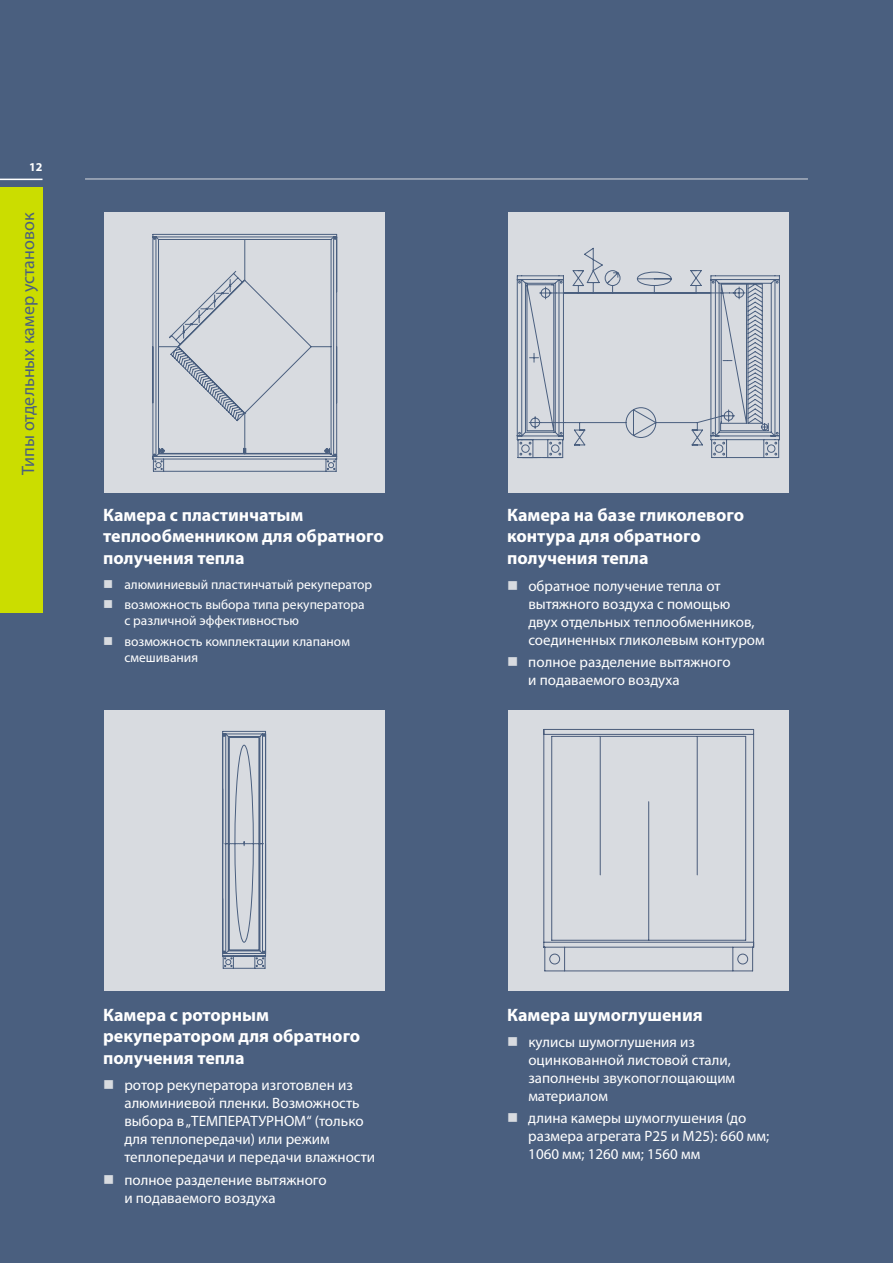
<style>
.page{position:relative;width:893px;height:1263px;background:#4a5f7f}
.page>*{position:absolute;margin:0;border:0;box-sizing:border-box;transform-origin:0 0}
.t1{font:700 18px/21.6px "Myriad Pro";color:#fff}
.t2{font:18px "Myriad Pro";color:#4a5f7f}
.t3{font:15px/18px "Myriad Pro";color:#fff}
.t4{font:13.5px/20.4px "Myriad Pro";color:#fff}
.t5{font:700 12px "Myriad Pro";color:#fff}
</style>
<div class="page">
<div style="left:0;top:187px;width:43px;height:425px;background:#cbdd00"></div>
<hr style="left:0;top:179px;width:43px;height:1px;background:#fff">
<hr style="left:85px;top:179px;width:723px;height:1px;background:#d8dbe0">
<div style="left:104px;top:213px;width:281px;height:280px;background:#d8dbe0"></div>
<svg style="left:152px;top:234px;width:186px;height:238px"></svg>
<div style="left:104px;top:710px;width:281px;height:281px;background:#d8dbe0"></div>
<svg style="left:222px;top:730px;width:44px;height:239px"></svg>
<div style="left:508px;top:213px;width:281px;height:280px;background:#d8dbe0"></div>
<svg style="left:516px;top:275px;width:264px;height:183px"></svg>
<svg style="left:540px;top:247px;width:229px;height:199px"></svg>
<div style="left:508px;top:710px;width:281px;height:281px;background:#d8dbe0"></div>
<svg style="left:543px;top:729px;width:211px;height:243px"></svg>
<p class="t5" style="left:29px;top:159px;width:15px">12</p>
<p class="t2" style="left:17px;top:475px;width:264px;rotate:-90deg">Типы отдельных камер установок</p>
<p class="t1" style="left:103px;top:503px;width:282px">Камера с пластинчатым теплообменником для обратного получения тепла</p>
<p class="t4" style="left:124px;top:574px;width:249px">алюминиевый пластинчатый рекуператор возможность выбора типа рекуператора</p>
<p class="t4" style="left:124px;top:610px;width:227px">с различной эффективностью возможность комплектации клапаном</p>
<p class="t4" style="left:124px;top:647px;width:75px">смешивания</p>
<p class="t1" style="left:507px;top:503px;width:239px">Камера на базе гликолевого контура для обратного получения тепла</p>
<p class="t3" style="left:528px;top:576px;width:238px">обратное получение тепла от вытяжного воздуха с помощью<br>двух отдельных теплообменников, соединенных гликолевым контуром</p>
<p class="t3" style="left:528px;top:652px;width:204px">полное разделение вытяжного и подаваемого воздуха</p>
<p class="t1" style="left:103px;top:1003px;width:259px">Камера с роторным рекуператором для обратного получения тепла</p>
<p class="t3" style="left:124px;top:1076px;width:252px">ротор рекуператора изготовлен из алюминиевой пленки. Возможность выбора в „ТЕМПЕРАТУРНОМ“ (только для теплопередачи) или режим теплопередачи и передачи влажности</p>
<p class="t3" style="left:124px;top:1170px;width:204px">полное разделение вытяжного и подаваемого воздуха</p>
<p class="t1" style="left:507px;top:1003px;width:197px">Камера шумоглушения</p>
<p class="t3" style="left:528px;top:1033px;width:208px">кулисы шумоглушения из оцинкованной листовой стали, заполнены звукопоглощающим материалом</p>
<p class="t3" style="left:528px;top:1109px;width:242px">длина камеры шумоглушения (до размера агрегата P25 и M25): 660 мм;<br>1060 мм; 1260 мм; 1560 мм</p>
</div>
